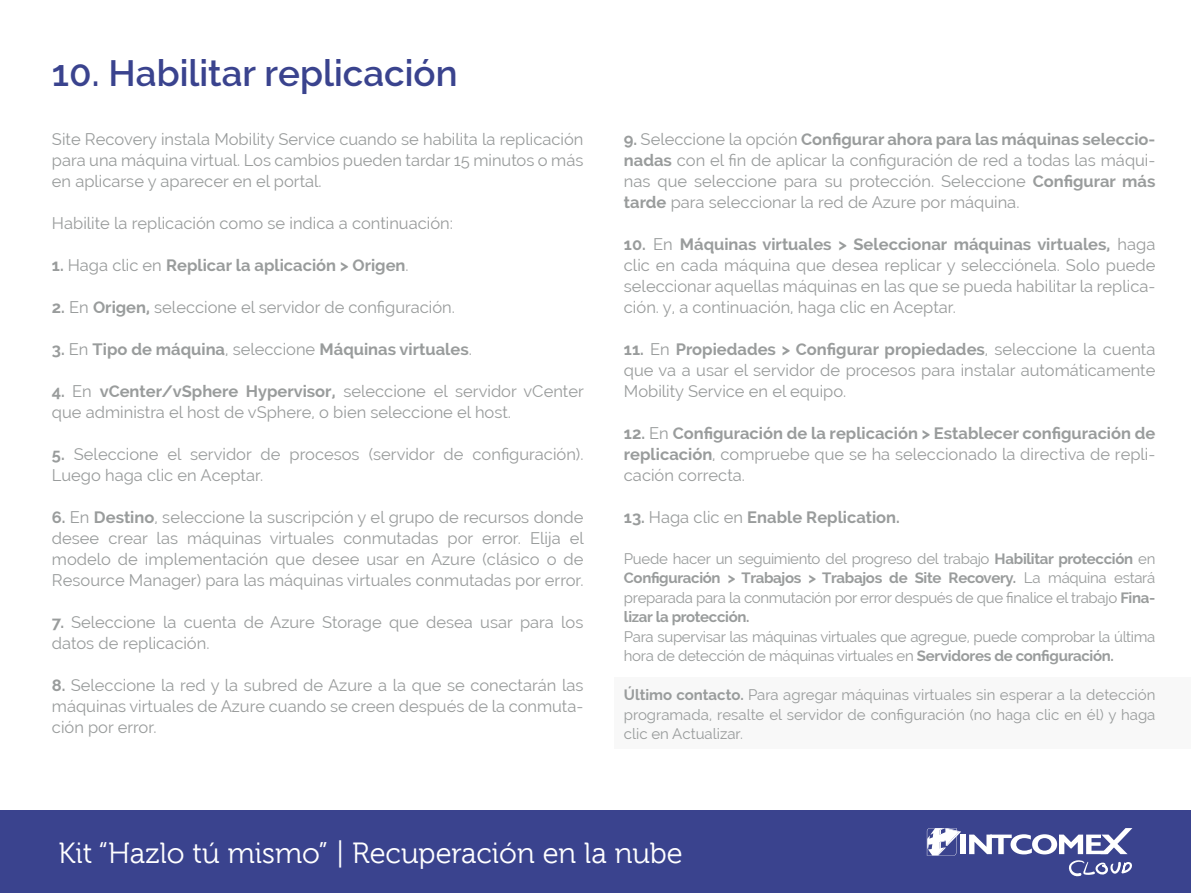
<style>
.page{position:relative;width:1191px;height:893px;background:#fff}
.page>*{position:absolute;margin:0;border:0;box-sizing:border-box;transform-origin:0 0}
.t1{font:600 36.75px "Raleway";color:#3a438e}
.t2{font:29.1px "Museo For Dell";color:#fff}
.t3{font:16.5px/21px "Raleway";color:#999c9c;text-align:justify}
.t4{font:700 16.5px/21px "Raleway";color:#999c9c;text-align:justify}
.t5{font:15px/19.5px "Raleway";letter-spacing:-.02em;color:#999c9c;text-align:justify}
.s1{font-weight:400}
.s2{font-weight:700}
</style>
<div class="page">
<div style="left:614px;top:677px;width:577px;height:72px;background:#f8f8f8"></div>
<div style="left:0;top:810px;width:1191px;height:83px;background:#3a438e"></div>
<svg style="left:1069px;top:860px;width:63px;height:17px"></svg>
<svg style="left:969px;top:828px;width:163px;height:26px"></svg>
<div style="left:960px;top:835px;width:6px;height:19px;background:#fff"></div>
<svg style="left:927px;top:828px;width:34px;height:28px"></svg>
<h1 class="t1" style="left:52px;top:51px;width:407px">10. Habilitar replicación</h1>
<p class="t3" style="left:52px;top:129px;width:533px">Site Recovery instala Mobility Service cuando se habilita la replicación para una máquina virtual. Los cambios pueden tardar 15 minutos o más en aplicarse y aparecer en el portal.</p>
<p class="t3" style="left:52px;top:213px;width:402px">Habilite la replicación como se indica a continuación:</p>
<p class="t4" style="left:52px;top:255px;width:358px">1. <span class="s1">Haga clic en</span> Replicar la aplicación &gt; Origen<span class="s1">.</span></p>
<p class="t3" style="left:52px;top:297px;width:404px"><span class="s2">2.</span> En <span class="s2">Origen,</span> seleccione el servidor de configuración.</p>
<p class="t4" style="left:52px;top:339px;width:421px">3. <span class="s1">En</span> Tipo de máquina<span class="s1">, seleccione</span> Máquinas virtuales<span class="s1">.</span></p>
<p class="t3" style="left:52px;top:381px;width:533px"><span class="s2">4.</span> En <span class="s2">vCenter/vSphere Hypervisor,</span> seleccione el servidor vCenter que administra el host de vSphere, o bien seleccione el host.</p>
<p class="t3" style="left:52px;top:444px;width:533px"><span class="s2">5.</span> Seleccione el servidor de procesos (servidor de configuración).<br>Luego haga clic en Aceptar.</p>
<p class="t3" style="left:52px;top:507px;width:533px"><span class="s2">6.</span> En <span class="s2">Destino</span>, seleccione la suscripción y el grupo de recursos donde desee crear las máquinas virtuales conmutadas por error. Elija el modelo de implementación que desee usar en Azure (clásico o de Resource Manager) para las máquinas virtuales conmutadas por error.</p>
<p class="t3" style="left:52px;top:612px;width:533px"><span class="s2">7.</span> Seleccione la cuenta de Azure Storage que desea usar para los datos de replicación.</p>
<p class="t3" style="left:52px;top:675px;width:533px"><span class="s2">8.</span> Seleccione la red y la subred de Azure a la que se conectarán las máquinas virtuales de Azure cuando se creen después de la conmuta&shy;ción por error.</p>
<p class="t3" style="left:624px;top:129px;width:533px"><span class="s2">9.</span> Seleccione la opción <span class="s2">Configurar ahora para las máquinas seleccio&shy;nadas</span> con el fin de aplicar la configuración de red a todas las máqui&shy;nas que seleccione para su protección. Seleccione <span class="s2">Configurar más tarde</span> para seleccionar la red de Azure por máquina.</p>
<p class="t3" style="left:624px;top:234px;width:533px"><span class="s2">10.</span> En <span class="s2">Máquinas virtuales &gt; Seleccionar máquinas virtuales,</span> haga clic en cada máquina que desea replicar y selecciónela. Solo puede seleccionar aquellas máquinas en las que se pueda habilitar la replica&shy;ción. y, a continuación, haga clic en Aceptar.</p>
<p class="t3" style="left:624px;top:339px;width:533px"><span class="s2">11.</span> En <span class="s2">Propiedades &gt; Configurar propiedades</span>, seleccione la cuenta que va a usar el servidor de procesos para instalar automáticamente Mobility Service en el equipo.</p>
<p class="t4" style="left:624px;top:423px;width:533px">12. <span class="s1">En</span> Configuración de la replicación &gt; Establecer configuración de replicación<span class="s1">, compruebe que se ha seleccionado la directiva de repli&shy;cación correcta.</span></p>
<p class="t4" style="left:624px;top:507px;width:277px">13. <span class="s1">Haga clic en</span> Enable Replication.</p>
<p class="t5" style="left:624px;top:548px;width:533px">Puede hacer un seguimiento del progreso del trabajo <span class="s2">Habilitar protección</span> en <span class="s2">Configuración &gt; Trabajos &gt; Trabajos de Site Recovery.</span> La máquina estará preparada para la conmutación por error después de que finalice el trabajo <span class="s2">Fina&shy;lizar la protección.</span></p>
<p class="t5" style="left:624px;top:626px;width:533px">Para supervisar las máquinas virtuales que agregue, puede comprobar la última hora de detección de máquinas virtuales en <span class="s2">Servidores de configuración.</span></p>
<p class="t5" style="left:624px;top:685px;width:533px"><span class="s2">Último contacto.</span> Para agregar máquinas virtuales sin esperar a la detección programada, resalte el servidor de configuración (no haga clic en él) y haga clic en Actualizar.</p>
<h2 class="t2" style="left:58px;top:837px;width:626px">Kit “Hazlo tú mismo” | Recuperación en la nube</h2>
</div>
